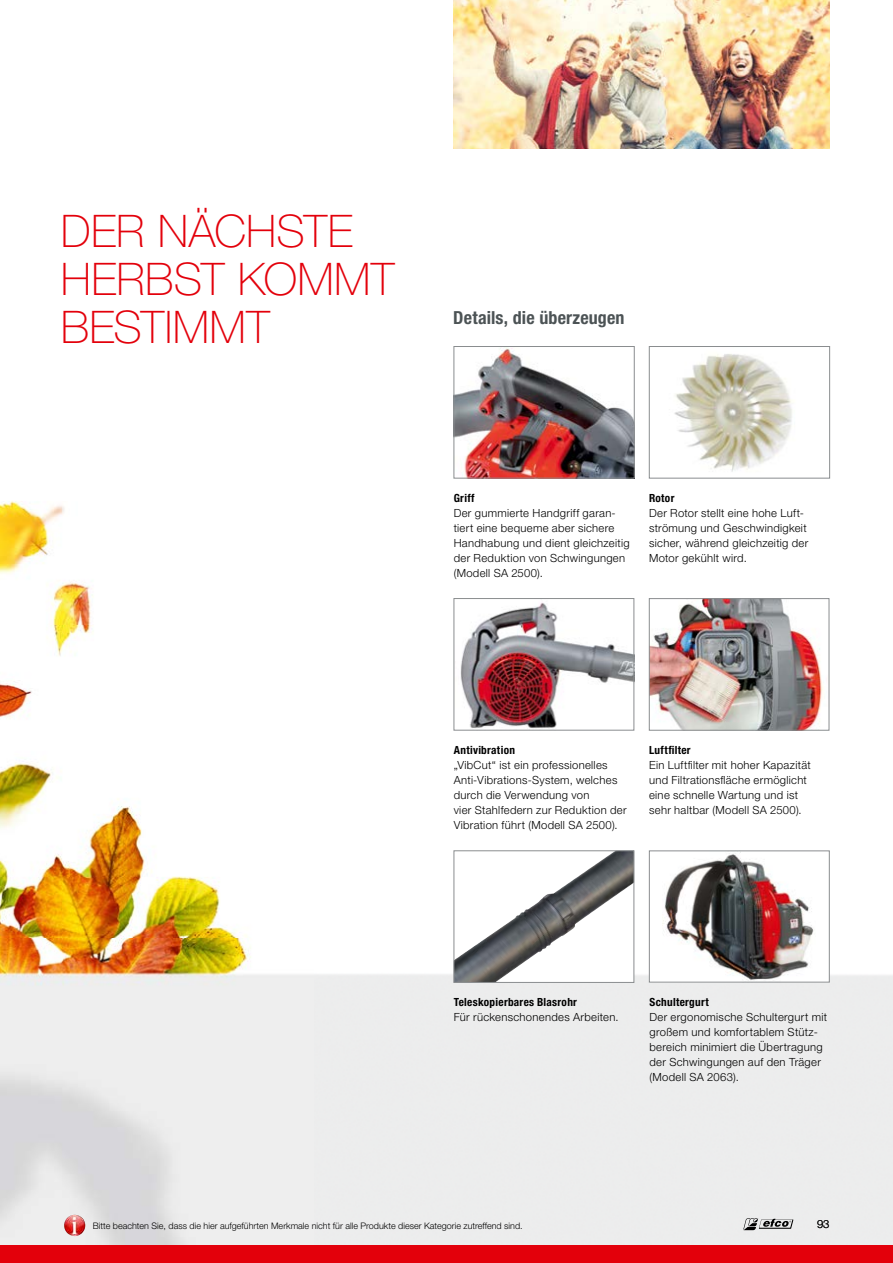
<style>
.page{position:relative;width:893px;height:1263px;background:#fff}
.page>*{position:absolute;margin:0;border:0;box-sizing:border-box;transform-origin:0 0}
.t1{font:100 45px/48px "Helvetica Neue LT Std";letter-spacing:.005em;color:#e3000b}
.t2{font:700 condensed 18px "Helvetica Neue LT Pro";letter-spacing:.01em;color:#4c5355}
.t3{font:300 11.25px/15px "Helvetica Neue LT Pro";letter-spacing:.025em;color:#000}
.t4{font:700 condensed 11.25px "Helvetica Neue LT Pro";letter-spacing:.025em;color:#000}
.t5{font:300 9px "Helvetica Neue LT Pro";color:#000}
</style>
<div class="page">
<img style="left:0;top:0;width:893px;height:1246px">
<div style="left:0;top:1246px;width:893px;height:17px;background:#e3000b"></div>
<img style="left:456px;top:348px;width:176px;height:128px">
<div style="left:454px;top:346px;width:180px;height:132px;border:1px solid #8a8d8f"></div>
<img style="left:456px;top:600px;width:176px;height:128px">
<div style="left:454px;top:598px;width:180px;height:132px;border:1px solid #8a8d8f"></div>
<svg style="left:456px;top:852px;width:176px;height:129px"></svg>
<img style="left:487px;top:852px;width:129px;height:85px">
<div style="left:454px;top:850px;width:180px;height:133px;border:1px solid #8a8d8f"></div>
<div style="left:649px;top:346px;width:181px;height:132px;background:#fff"></div>
<img style="left:674px;top:354px;width:118px;height:118px">
<div style="left:649px;top:346px;width:181px;height:132px;border:1px solid #8a8d8f"></div>
<img style="left:651px;top:600px;width:176px;height:128px">
<div style="left:649px;top:598px;width:180px;height:132px;border:1px solid #8a8d8f"></div>
<div style="left:649px;top:851px;width:180px;height:131px;background:#fff"></div>
<img style="left:663px;top:853px;width:151px;height:127px">
<img style="left:454px;top:0;width:375px;height:149px">
<img style="left:64px;top:1215px;width:21px;height:21px;border-radius:11px">
<img style="left:791px;top:1219px;width:2px;height:10px">
<svg style="left:743px;top:1218px;width:48px;height:12px"></svg>
<h1 class="t1" style="left:61px;top:207px;width:335px">DER NÄCHSTE<br>HERBST KOMMT<br>BESTIMMT</h1>
<h2 class="t2" style="left:453px;top:307px;width:173px">Details, die überzeugen</h2>
<p class="t4" style="left:454px;top:491px;width:22px">Griff</p>
<p class="t3" style="left:454px;top:505px;width:177px">Der gummierte Handgriff garan&shy;tiert eine bequeme aber sichere<br>Handhabung und dient gleichzeitig der Reduktion von Schwingungen (Modell SA 2500).</p>
<p class="t4" style="left:649px;top:491px;width:27px">Rotor</p>
<p class="t3" style="left:649px;top:505px;width:161px">Der Rotor stellt eine hohe Luft&shy;strömung und Geschwindigkeit sicher, während gleichzeitig der<br>Motor gekühlt wird.</p>
<p class="t4" style="left:454px;top:744px;width:63px">Antivibration</p>
<p class="t3" style="left:454px;top:758px;width:174px">„VibCut“ ist ein professionelles<br>Anti-Vibrations-System, welches durch die Verwendung von<br>vier Stahlfedern zur Reduktion der<br>Vibration führt (Modell SA 2500).</p>
<p class="t4" style="left:649px;top:743px;width:43px">Luftfilter</p>
<p class="t3" style="left:649px;top:757px;width:163px">Ein Luftfilter mit hoher Kapazität und Filtrationsfläche ermöglicht eine schnelle Wartung und ist sehr haltbar (Modell SA 2500).</p>
<p class="t4" style="left:454px;top:995px;width:125px">Teleskopierbares Blasrohr</p>
<p class="t3" style="left:454px;top:1009px;width:166px">Für rückenschonendes Arbeiten.</p>
<p class="t4" style="left:649px;top:996px;width:61px">Schultergurt</p>
<p class="t3" style="left:649px;top:1010px;width:179px">Der ergonomische Schultergurt mit großem und komfortablem Stütz&shy;bereich minimiert die Übertragung der Schwingungen auf den Träger (Modell SA 2063).</p>
<p class="t5" style="left:93px;top:1220px;width:431px">Bitte beachten Sie, dass die hier aufgeführten Merkmale nicht für alle Produkte dieser Kategorie zutreffend sind.</p>
<p class="t3" style="left:817px;top:1217px;width:14px">93</p>
</div>
